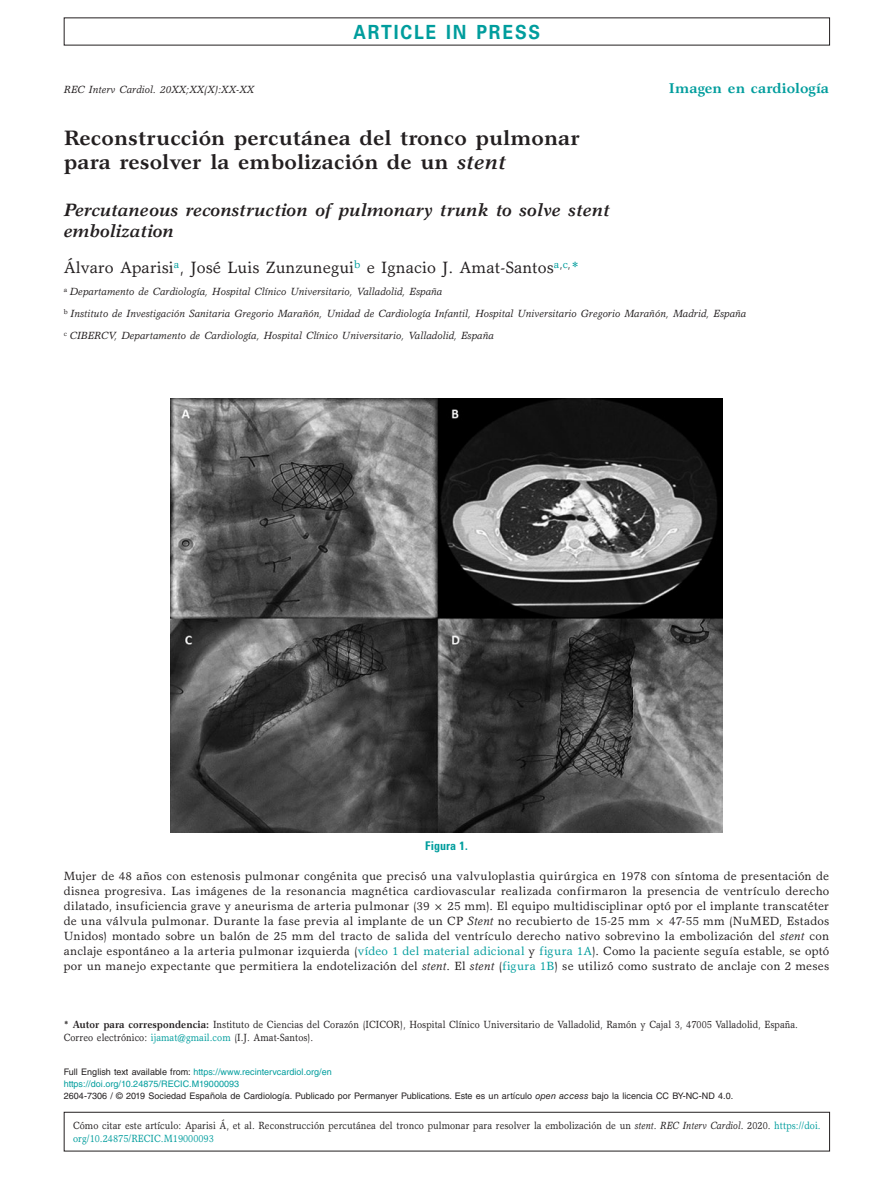
<style>
.page{position:relative;width:893px;height:1191px;background:#fff}
.page>*{position:absolute;margin:0;border:0;box-sizing:border-box;transform-origin:0 0}
.t1{font:700 21px/24px "Garth Graphic Std";letter-spacing:.005em;color:#231f20}
.t2{font:700 19.5px "Univers LT Std";letter-spacing:.105em;color:#009d9d;scale:.9 1}
.t3{font:italic 700 18px/21px "Garth Graphic Std";letter-spacing:.005em;color:#231f20}
.t4{font:16.5px "Garth Graphic Std";letter-spacing:.005em;color:#231f20}
.t5{font:700 14.25px "Garth Graphic Std";letter-spacing:.005em;color:#009d9d}
.t6{font:12px/15px "Garth Graphic Std";letter-spacing:.015em;color:#231f20;text-align:justify}
.t7{font:700 condensed 12px "Univers LT Std";letter-spacing:.005em;color:#009d9d}
.t8{font:10.5px/13.5px "Garth Graphic Std";letter-spacing:.005em;color:#231f20;scale:.9 1}
.t9{font:italic 10.5px/22px "Garth Graphic Std";letter-spacing:.005em;color:#231f20}
.t10{font:9px/12px "Helvetica LT Std";letter-spacing:.005em;color:#231f20}
.s1{font-style:italic}
.s2{color:#009d9d}
.s3{font-weight:700}
</style>
<div class="page">
<div style="left:64px;top:1111px;width:766px;height:40px;border:1px solid #231f20"></div>
<img style="left:170px;top:399px;width:553px;height:433px">
<h2 class="t2" style="left:353px;top:20px;width:209px">ARTICLE IN PRESS</h2>
<p class="t9" style="left:64px;top:78px;width:192px">REC Interv Cardiol. 20XX;XX(X):XX-XX</p>
<p class="t5" style="left:669px;top:79px;width:162px">Imagen en cardiología</p>
<h1 class="t1" style="left:64px;top:126px;width:518px">Reconstrucción percutánea del tronco pulmonar para resolver la embolización de un <span class="s1">stent</span></h1>
<h3 class="t3" style="left:64px;top:199px;width:548px">Percutaneous reconstruction of pulmonary trunk to solve stent embolization</h3>
<h3 class="t4" style="left:64px;top:257px;width:517px">Álvaro Aparisi<sup>a</sup>, José Luis Zunzunegui<sup>b</sup> e Ignacio J. Amat-Santos<sup>a</sup><sup>,</sup><sup>c</sup><sup>,</sup><span class="s2">*</span></h3>
<p class="t9" style="left:64px;top:280px;width:684px"><sup>a</sup> Departamento de Cardiología, Hospital Clínico Universitario, Valladolid, España<br><sup>b</sup> Instituto de Investigación Sanitaria Gregorio Marañón, Unidad de Cardiología Infantil, Hospital Universitario Gregorio Marañón, Madrid, España <sup>c</sup> CIBERCV, Departamento de Cardiología, Hospital Clínico Universitario, Valladolid, España</p>
<p class="t7" style="left:425px;top:838px;width:44px">Figura 1.</p>
<p class="t6" style="left:64px;top:867px;width:767px">Mujer de 48 años con estenosis pulmonar congénita que precisó una valvuloplastia quirúrgica en 1978 con síntoma de presentación de disnea progresiva. Las imágenes de la resonancia magnética cardiovascular realizada confirmaron la presencia de ventrículo derecho dilatado, insuficiencia grave y aneurisma de arteria pulmonar (39 × 25 mm). El equipo multidisciplinar optó por el implante transcatéter de una válvula pulmonar. Durante la fase previa al implante de un CP <span class="s1">Stent</span> no recubierto de 15-25 mm × 47-55 mm (NuMED, Estados Unidos) montado sobre un balón de 25 mm del tracto de salida del ventrículo derecho nativo sobrevino la embolización del <span class="s1">stent</span> con anclaje espontáneo a la arteria pulmonar izquierda (<span class="s2">vídeo 1 del material adicional</span> y <span class="s2">figura 1A</span>). Como la paciente seguía estable, se optó por un manejo expectante que permitiera la endotelización del <span class="s1">stent</span>. El <span class="s1">stent</span> (<span class="s2">figura 1B</span>) se utilizó como sustrato de anclaje con 2 meses</p>
<p class="t8" style="left:64px;top:1017px;width:817px"><span class="s3">* Autor para correspondencia:</span> Instituto de Ciencias del Corazón (ICICOR), Hospital Clínico Universitario de Valladolid, Ramón y Cajal 3, 47005 Valladolid, España.<br>Correo electrónico: <span class="s2">ijamat@gmail.com</span> (I.J. Amat-Santos).</p>
<p class="t10" style="left:64px;top:1066px;width:671px">Full English text available from: <span class="s2">https://www.recintervcardiol.org/en<br>https://doi.org/10.24875/RECIC.M19000093<br></span>2604-7306 / © 2019 Sociedad Española de Cardiología. Publicado por Permanyer Publications. Este es un artículo <span class="s1">open access</span> bajo la licencia CC BY-NC-ND 4.0.</p>
<p class="t8" style="left:73px;top:1118px;width:832px">Cómo citar este artículo: Aparisi Á, et al. Reconstrucción percutánea del tronco pulmonar para resolver la embolización de un <span class="s1">stent</span>. <span class="s1">REC Interv Cardiol</span>. 2020. <span class="s2">https://doi. org/10.24875/RECIC.M19000093</span></p>
</div>
